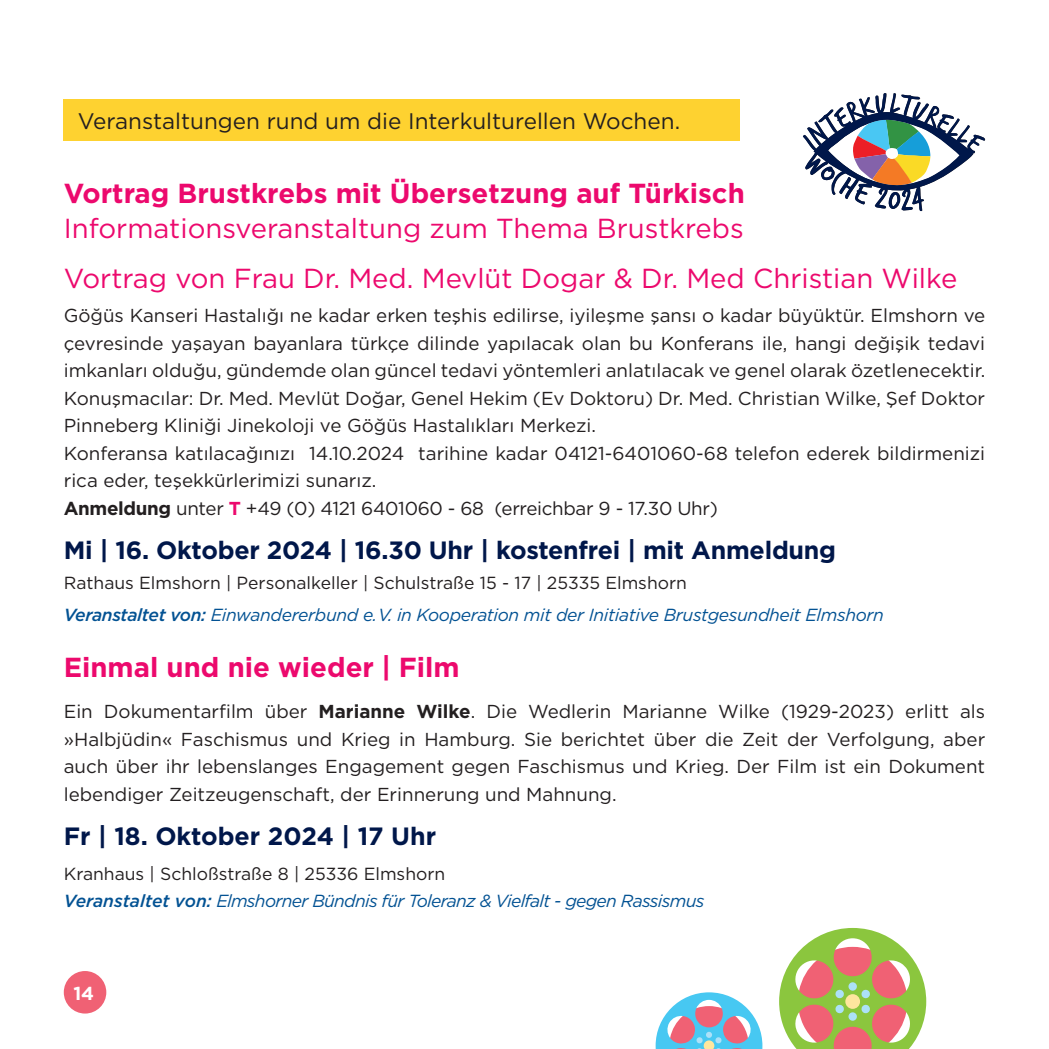
<style>
.page{position:relative;width:1049px;height:1049px;background:#fff}
.page>*{position:absolute;margin:0;border:0;box-sizing:border-box;transform-origin:0 0}
.t1{font:27.5px/49.2px "Gotham";color:#ec096d}
.t2{font:700 27.5px "Gotham";color:#ec096d}
.t3{font:700 25px "Gotham";letter-spacing:-.01em;color:#00174a}
.t4{font:22.5px "Gotham";color:#231f20}
.t5{font:18.75px/27.5px "Gotham";color:#231f20}
.t6{font:700 18.75px "Gotham";color:#fff}
.t7{font:italic 17.5px/32px "Gotham";letter-spacing:-.03em;color:#035293}
.s1{font-weight:700}
.s2{font-weight:700;color:#ec096d}
.s3{font-style:normal;color:#231f20}
.s4{font-weight:500}
</style>
<div class="page">
<div style="left:64px;top:99px;width:676px;height:42px;background:#fed230"></div>
<svg style="left:803px;top:93px;width:182px;height:118px"></svg>
<svg style="left:656px;top:992px;width:106px;height:57px"></svg>
<svg style="left:779px;top:928px;width:147px;height:121px"></svg>
<div style="left:64px;top:971px;width:42px;height:42px;background:#f06174;border-radius:50%"></div>
<p class="t4" style="left:78px;top:107px;width:604px">Veranstaltungen rund um die Interkulturellen Wochen.</p>
<h1 class="t2" style="left:64px;top:175px;width:682px">Vortrag Brustkrebs mit Übersetzung auf Türkisch</h1>
<h1 class="t1" style="left:64px;top:203px;width:895px">Informationsveranstaltung zum Thema Brustkrebs<br>Vortrag von Frau Dr. Med. Mevlüt Dogar &amp; Dr. Med Christian Wilke</h1>
<p class="t5" style="left:64px;top:301px;width:923px">Göğüs Kanseri Hastalığı ne kadar erken teşhis edilirse, iyileşme şansı o kadar büyüktür. Elmshorn ve çevresinde yaşayan bayanlara türkçe dilinde yapılacak olan bu Konferans ile, hangi değişik tedavi imkanları olduğu, gündemde olan güncel tedavi yöntemleri anlatılacak ve genel olarak özetlenecektir.<br>Konuşmacılar: Dr. Med. Mevlüt Doğar, Genel Hekim (Ev Doktoru) Dr. Med. Christian Wilke, Şef Doktor Pinneberg Kliniği Jinekoloji ve Göğüs Hastalıkları Merkezi.<br>Konferansa katılacağınızı 14.10.2024 tarihine kadar 04121-6401060-68 telefon ederek bildirmenizi rica eder, teşekkürlerimizi sunarız.<br><span class="s1">Anmeldung</span> unter <span class="s2">T</span> +49 (0) 4121 6401060 - 68 (erreichbar 9 - 17.30 Uhr)</p>
<h2 class="t3" style="left:64px;top:533px;width:774px">Mi | 16. Oktober 2024 | 16.30 Uhr | kostenfrei | mit Anmeldung</h2>
<p class="t7" style="left:64px;top:566px;width:822px"><span class="s3">Rathaus Elmshorn | Personalkeller | Schulstraße 15 - 17 | 25335 Elmshorn<br></span><span class="s4">Veranstaltet von:</span> Einwandererbund e.V. in Kooperation mit der Initiative Brustgesundheit Elmshorn</p>
<h1 class="t2" style="left:64px;top:649px;width:397px">Einmal und nie wieder | Film</h1>
<p class="t5" style="left:64px;top:698px;width:923px;text-align:justify">Ein Dokumentarfilm über <span class="s1">Marianne Wilke</span>. Die Wedlerin Marianne Wilke (1929-2023) erlitt als »Halbjüdin« Faschismus und Krieg in Hamburg. Sie berichtet über die Zeit der Verfolgung, aber auch über ihr lebenslanges Engagement gegen Faschismus und Krieg. Der Film ist ein Dokument lebendiger Zeitzeugenschaft, der Erinnerung und Mahnung.</p>
<h2 class="t3" style="left:64px;top:820px;width:374px">Fr | 18. Oktober 2024 | 17 Uhr</h2>
<p class="t7" style="left:64px;top:859px;width:642px;line-height:27.5px"><span class="s3">Kranhaus | Schloßstraße 8 | 25336 Elmshorn<br></span><span class="s4">Veranstaltet von:</span> Elmshorner Bündnis für Toleranz &amp; Vielfalt - gegen Rassismus</p>
<p class="t6" style="left:73px;top:981px;width:22px">14</p>
</div>
